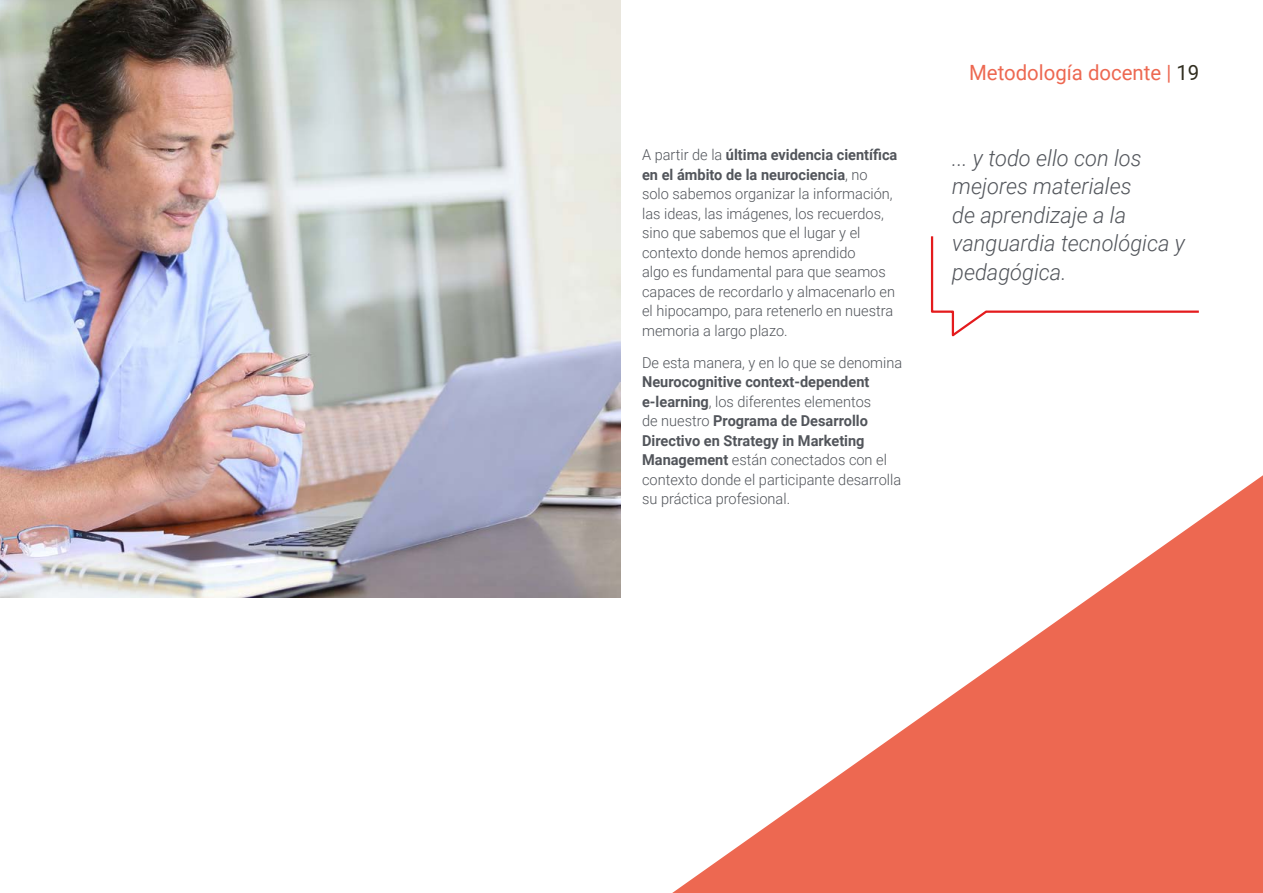
<style>
.page{position:relative;width:1263px;height:893px;background:#fff}
.page>*{position:absolute;margin:0;border:0;box-sizing:border-box;transform-origin:0 0}
.t1{font:italic 300 22.5px/28.5px "Roboto";color:#52555b}
.t2{font:21px "Roboto";color:#ed6851}
.t3{font:300 15px/19.5px "Roboto";color:#52555b}
.s1{font-weight:700}
.s2{color:#312e20}
</style>
<div class="page">
<img style="left:0;top:0;width:621px;height:597px">
<svg style="left:930px;top:236px;width:269px;height:101px"></svg>
<svg style="left:672px;top:475px;width:591px;height:418px;fill:#ed6d57"></svg>
<p class="t3" style="left:642px;top:144px;width:257px">A partir de la <span class="s1">última evidencia científica en el ámbito de la neurociencia</span>, no solo sabemos organizar la información, las ideas, las imágenes, los recuerdos, sino que sabemos que el lugar y el contexto donde hemos aprendido<br>algo es fundamental para que seamos capaces de recordarlo y almacenarlo en el hipocampo, para retenerlo en nuestra memoria a largo plazo.</p>
<p class="t3" style="left:642px;top:352px;width:262px">De esta manera, y en lo que se denomina</p>
<p class="t3" style="left:642px;top:372px;width:261px"><span class="s1">Neurocognitive context-dependent e-learning</span>, los diferentes elementos<br>de nuestro <span class="s1">Programa de Desarrollo Directivo en Strategy in Marketing Management</span> están conectados con el contexto donde el participante desarrolla su práctica profesional.</p>
<h2 class="t2" style="left:969px;top:57px;width:232px">Metodología docente | <span class="s2">19</span></h2>
<h1 class="t1" style="left:952px;top:143px;width:234px">... y todo ello con los mejores materiales<br>de aprendizaje a la vanguardia tecnológica y pedagógica.</h1>
</div>
